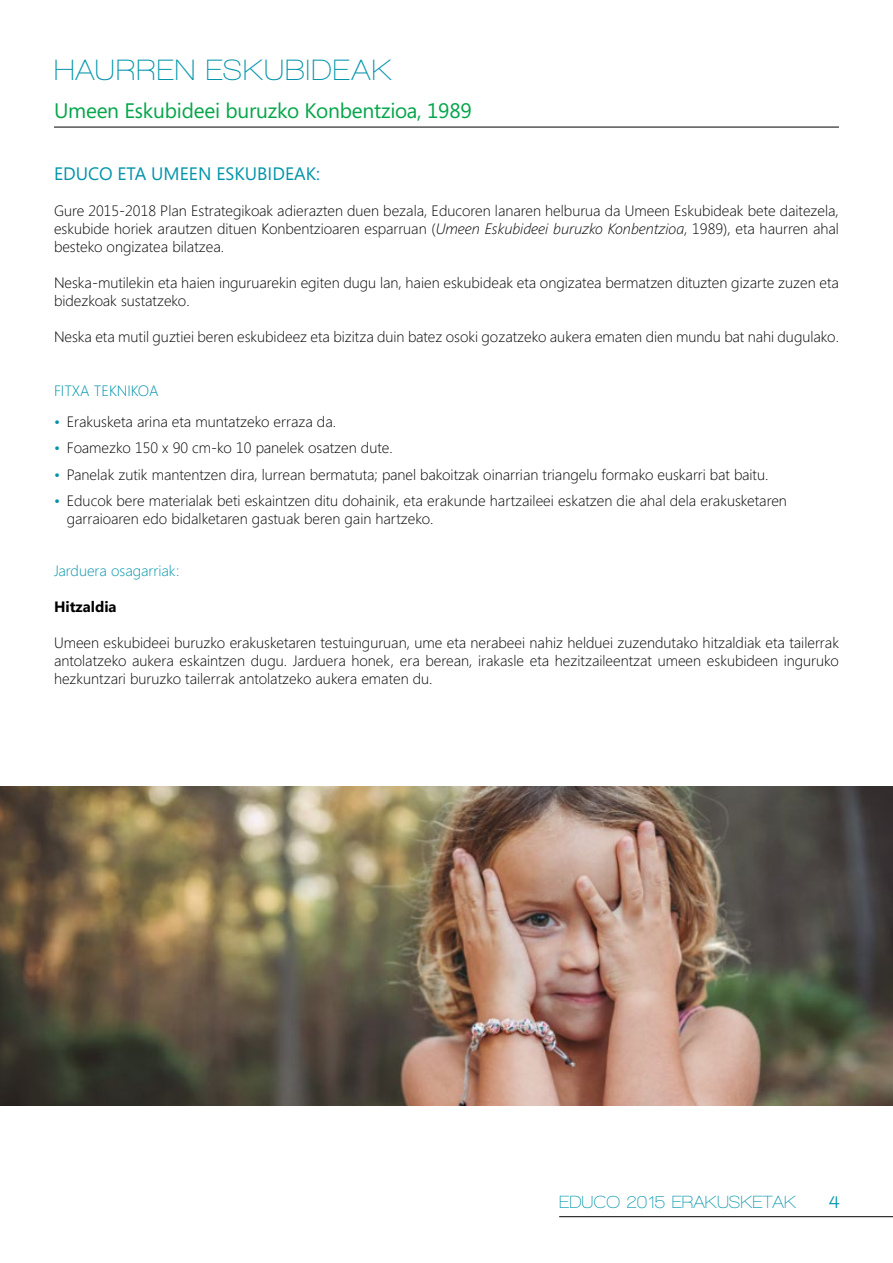
<style>
.page{position:relative;width:893px;height:1263px;background:#fff}
.page>*{position:absolute;margin:0;border:0;box-sizing:border-box;transform-origin:0 0}
.t1{font:600 30px "Walkway";letter-spacing:.04em;color:#0094aa}
.t2{font:21px "Segoe";letter-spacing:-.01em;color:#04a64a}
.t3{font:18px "Segoe";color:#0094aa}
.t4{font:600 18px "Walkway";color:#0094aa}
.t5{font:800 18px "Walkway";color:#0094aa}
.t6{font:300 15px/18px "Segoe";color:#000;text-align:justify}
.t7{font:300 15px "Segoe";color:#0094aa}
.t8{font:700 15px "Segoe";color:#000}
.s1{font-style:italic}
.s2{font-weight:400;color:#0094aa}
</style>
<div class="page">
<hr style="left:54px;top:127px;width:785px;height:1px;background:#000">
<hr style="left:559px;top:1216px;width:334px;height:1px;background:#000">
<img style="left:0;top:787px;width:893px;height:319px">
<h1 class="t1" style="left:54px;top:54px;width:339px">HAURREN ESKUBIDEAK</h1>
<h2 class="t2" style="left:54px;top:96px;width:419px">Umeen Eskubideei buruzko Konbentzioa, 1989</h2>
<p class="t3" style="left:54px;top:161px;width:268px">EDUCO ETA UMEEN ESKUBIDEAK:</p>
<p class="t6" style="left:54px;top:202px;width:786px">Gure 2015-2018 Plan Estrategikoak adierazten duen bezala, Educoren lanaren helburua da Umeen Eskubideak bete daitezela, eskubide horiek arautzen dituen Konbentzioaren esparruan (<span class="s1">Umeen Eskubideei buruzko Konbentzioa</span>, 1989), eta haurren ahal besteko ongizatea bilatzea.</p>
<p class="t6" style="left:54px;top:274px;width:786px">Neska-mutilekin eta haien inguruarekin egiten dugu lan, haien eskubideak eta ongizatea bermatzen dituzten gizarte zuzen eta bidezkoak sustatzeko.</p>
<p class="t6" style="left:54px;top:328px;width:786px">Neska eta mutil guztiei beren eskubideez eta bizitza duin batez osoki gozatzeko aukera ematen dien mundu bat nahi dugulako.</p>
<p class="t7" style="left:54px;top:382px;width:106px">FITXA TEKNIKOA</p>
<p class="t6" style="left:54px;top:413px;width:284px"><span class="s2">•</span> Erakusketa arina eta muntatzeko erraza da.</p>
<p class="t6" style="left:54px;top:439px;width:340px"><span class="s2">•</span> Foamezko 150 x 90 cm-ko 10 panelek osatzen dute.</p>
<p class="t6" style="left:54px;top:466px;width:716px"><span class="s2">•</span> Panelak zutik mantentzen dira, lurrean bermatuta; panel bakoitzak oinarrian triangelu formako euskarri bat baitu.</p>
<p class="t6" style="left:67px;top:492px;width:722px;text-indent:-13px"><span class="s2">•</span> Educok bere materialak beti eskaintzen ditu dohainik, eta erakunde hartzaileei eskatzen die ahal dela erakusketaren garraioaren edo bidalketaren gastuak beren gain hartzeko.</p>
<p class="t7" style="left:54px;top:562px;width:127px">Jarduera osagarriak:</p>
<p class="t8" style="left:54px;top:596px;width:64px">Hitzaldia</p>
<p class="t6" style="left:54px;top:634px;width:786px">Umeen eskubideei buruzko erakusketaren testuinguruan, ume eta nerabeei nahiz helduei zuzendutako hitzaldiak eta tailerrak antolatzeko aukera eskaintzen dugu. Jarduera honek, era berean, irakasle eta hezitzaileentzat umeen eskubideen inguruko hezkuntzari buruzko tailerrak antolatzeko aukera ematen du.</p>
<p class="t4" style="left:559px;top:1192px;width:238px">EDUCO 2015 ERAKUSKETAK</p>
<p class="t5" style="left:829px;top:1192px;width:12px">4</p>
</div>
